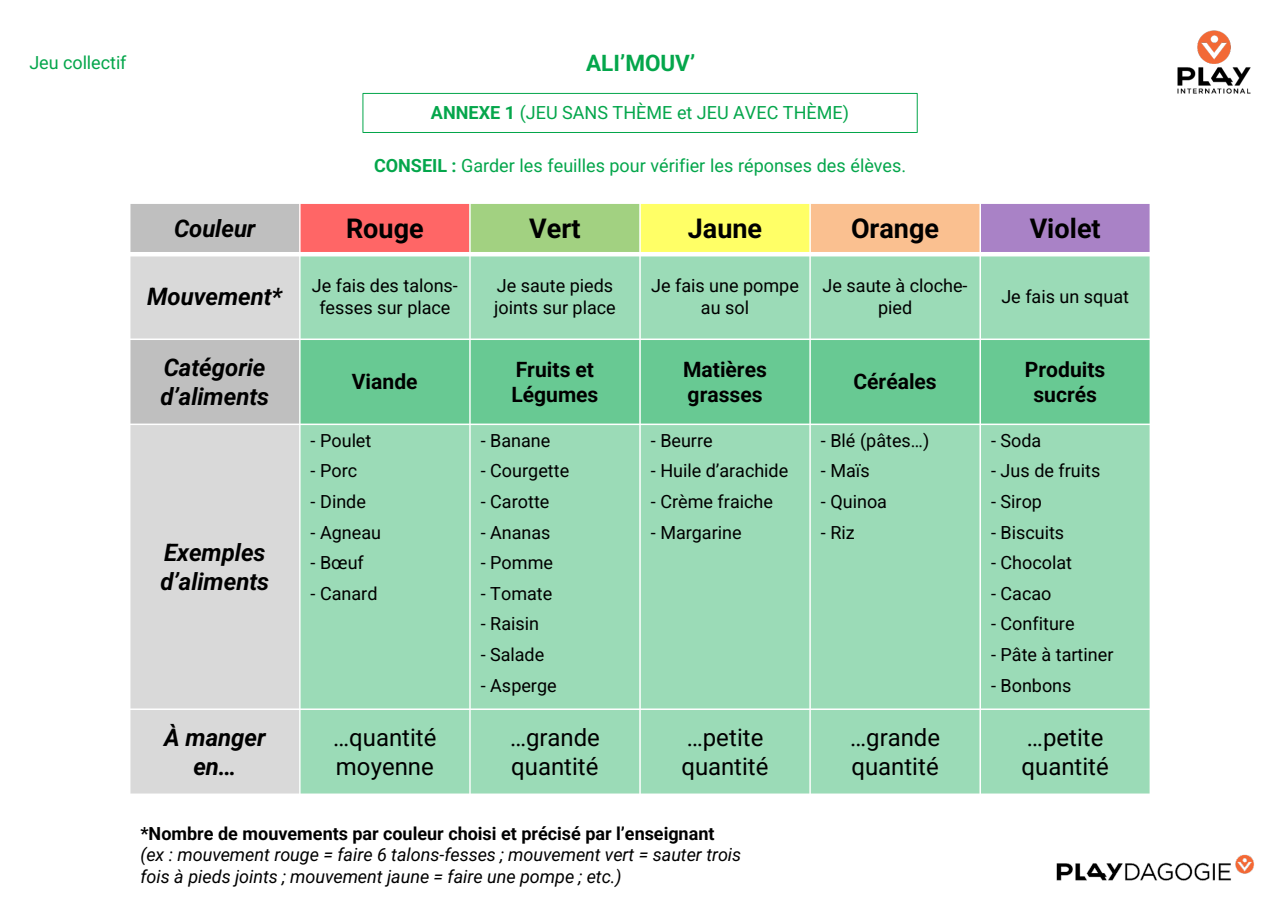
<style>
.page{position:relative;width:1280px;height:910px;background:#fff}
.page>*{position:absolute;margin:0;border:0;box-sizing:border-box;transform-origin:0 0}
.t1{font:700 27px "Roboto";color:#000}
.t2{font:24px/28.8px "Roboto";color:#000}
.t3{font:italic 700 24px/28.8px "Roboto";color:#000}
.t4{font:700 22.5px "Roboto";color:#04a64b}
.t5{font:700 21px/25.2px "Roboto";color:#000}
.t6{font:18px/21.6px "Roboto";color:#000;text-align:center}
.t7{font:italic 18px/21.6px "Roboto";color:#000}
.t8{font:18px "Roboto";color:#04a64b}
.t9{font:700 18px "Roboto";color:#000}
.s1{font-weight:700}
</style>
<div class="page">
<img style="left:1177px;top:30px;width:74px;height:64px">
<img style="left:1056px;top:854px;width:198px;height:27px">
<div style="left:130px;top:203px;width:170px;height:51px;background:#bfbfbf"></div>
<div style="left:300px;top:203px;width:170px;height:51px;background:#f66"></div>
<div style="left:470px;top:203px;width:170px;height:51px;background:#a2d181"></div>
<div style="left:640px;top:203px;width:170px;height:51px;background:#ff6"></div>
<div style="left:810px;top:203px;width:170px;height:51px;background:#fac090"></div>
<div style="left:980px;top:203px;width:170px;height:51px;background:#a982c6"></div>
<div style="left:130px;top:254px;width:170px;height:85px;background:#d9d9d9"></div>
<div style="left:300px;top:254px;width:170px;height:85px;background:#9bdbb7"></div>
<div style="left:470px;top:254px;width:170px;height:85px;background:#9bdbb7"></div>
<div style="left:640px;top:254px;width:170px;height:85px;background:#9bdbb7"></div>
<div style="left:810px;top:254px;width:170px;height:85px;background:#9bdbb7"></div>
<div style="left:980px;top:254px;width:170px;height:85px;background:#9bdbb7"></div>
<div style="left:130px;top:339px;width:170px;height:85px;background:#bfbfbf"></div>
<div style="left:300px;top:339px;width:170px;height:85px;background:#68c993"></div>
<div style="left:470px;top:339px;width:170px;height:85px;background:#68c993"></div>
<div style="left:640px;top:339px;width:170px;height:85px;background:#68c993"></div>
<div style="left:810px;top:339px;width:170px;height:85px;background:#68c993"></div>
<div style="left:980px;top:339px;width:170px;height:85px;background:#68c993"></div>
<div style="left:130px;top:424px;width:170px;height:285px;background:#d9d9d9"></div>
<div style="left:300px;top:424px;width:170px;height:285px;background:#9bdbb7"></div>
<div style="left:470px;top:424px;width:170px;height:285px;background:#9bdbb7"></div>
<div style="left:640px;top:424px;width:170px;height:285px;background:#9bdbb7"></div>
<div style="left:810px;top:424px;width:170px;height:285px;background:#9bdbb7"></div>
<div style="left:980px;top:424px;width:170px;height:285px;background:#9bdbb7"></div>
<div style="left:130px;top:709px;width:170px;height:85px;background:#d9d9d9"></div>
<div style="left:300px;top:709px;width:170px;height:85px;background:#9bdbb7"></div>
<div style="left:470px;top:709px;width:170px;height:85px;background:#9bdbb7"></div>
<div style="left:640px;top:709px;width:170px;height:85px;background:#9bdbb7"></div>
<div style="left:810px;top:709px;width:170px;height:85px;background:#9bdbb7"></div>
<div style="left:980px;top:709px;width:170px;height:85px;background:#9bdbb7"></div>
<hr style="left:299px;top:202px;width:2px;height:593px;background:#fff">
<hr style="left:469px;top:202px;width:2px;height:593px;background:#fff">
<hr style="left:639px;top:202px;width:2px;height:593px;background:#fff">
<hr style="left:809px;top:202px;width:2px;height:593px;background:#fff">
<hr style="left:979px;top:202px;width:2px;height:593px;background:#fff">
<hr style="left:129px;top:252px;width:1022px;height:4px;background:#fff">
<hr style="left:129px;top:338px;width:1022px;height:2px;background:#fff">
<hr style="left:129px;top:424px;width:1022px;height:1px;background:#fff">
<hr style="left:129px;top:708px;width:1022px;height:2px;background:#fff">
<hr style="left:1149px;top:202px;width:2px;height:593px;background:#fff">
<hr style="left:129px;top:202px;width:1022px;height:2px;background:#fff">
<hr style="left:129px;top:793px;width:1022px;height:2px;background:#fff">
<div style="left:363px;top:93px;width:554px;height:40px;border:1px solid #04a64b"></div>
<p class="t8" style="left:29px;top:50px;width:99px">Jeu collectif</p>
<p class="t4" style="left:586px;top:47px;width:111px">ALI’MOUV’</p>
<p class="t8" style="left:431px;top:100px;width:419px"><span class="s1">ANNEXE 1</span> (JEU SANS THÈME et JEU AVEC THÈME)</p>
<p class="t8" style="left:374px;top:153px;width:534px"><span class="s1">CONSEIL :</span> Garder les feuilles pour vérifier les réponses des élèves.</p>
<p class="t3" style="left:174px;top:213px;width:83px">Couleur</p>
<p class="t1" style="left:346px;top:210px;width:79px">Rouge</p>
<p class="t1" style="left:529px;top:210px;width:53px">Vert</p>
<p class="t1" style="left:688px;top:210px;width:76px">Jaune</p>
<p class="t1" style="left:851px;top:210px;width:90px">Orange</p>
<p class="t1" style="left:1030px;top:210px;width:73px">Violet</p>
<p class="t3" style="left:147px;top:281px;width:136px">Mouvement*</p>
<p class="t6" style="left:312px;top:274px;width:148px">Je fais des talons&shy;fesses sur place</p>
<p class="t6" style="left:494px;top:274px;width:123px;text-align:left">Je saute pieds joints sur place</p>
<p class="t6" style="left:651px;top:274px;width:149px">Je fais une pompe au sol</p>
<p class="t6" style="left:823px;top:274px;width:146px">Je saute à cloche&shy;pied</p>
<p class="t6" style="left:1001px;top:285px;width:129px">Je fais un squat</p>
<p class="t3" style="left:164px;top:352px;width:103px">Catégorie</p>
<p class="t3" style="left:160px;top:381px;width:110px">d’aliments</p>
<p class="t3" style="left:160px;top:537px;width:110px">Exemples d’aliments</p>
<p class="t5" style="left:352px;top:368px;width:67px">Viande</p>
<p class="t6" style="left:311px;top:429px;width:62px">- Poulet</p>
<p class="t6" style="left:311px;top:460px;width:48px">- Porc</p>
<p class="t6" style="left:311px;top:490px;width:57px">- Dinde</p>
<p class="t6" style="left:311px;top:521px;width:72px">- Agneau</p>
<p class="t6" style="left:311px;top:551px;width:55px">- Bœuf</p>
<p class="t6" style="left:311px;top:582px;width:68px">- Canard</p>
<p class="t5" style="left:511px;top:356px;width:88px">Fruits et<br>Légumes</p>
<p class="t5" style="left:683px;top:356px;width:85px">Matières grasses</p>
<p class="t6" style="left:481px;top:429px;width:71px">- Banane</p>
<p class="t6" style="left:481px;top:460px;width:90px">- Courgette</p>
<p class="t6" style="left:481px;top:490px;width:70px">- Carotte</p>
<p class="t6" style="left:481px;top:521px;width:71px">- Ananas</p>
<p class="t6" style="left:481px;top:551px;width:74px">- Pomme</p>
<p class="t6" style="left:481px;top:582px;width:73px">- Tomate</p>
<p class="t6" style="left:481px;top:613px;width:60px">- Raisin</p>
<p class="t6" style="left:481px;top:643px;width:65px">- Salade</p>
<p class="t6" style="left:481px;top:674px;width:77px">- Asperge</p>
<p class="t6" style="left:651px;top:429px;width:63px">- Beurre</p>
<p class="t6" style="left:651px;top:460px;width:139px">- Huile d’arachide</p>
<p class="t6" style="left:651px;top:490px;width:124px">- Crème fraiche</p>
<p class="t6" style="left:651px;top:521px;width:92px">- Margarine</p>
<p class="t5" style="left:853px;top:368px;width:85px">Céréales</p>
<p class="t6" style="left:821px;top:429px;width:110px">- Blé (pâtes…)</p>
<p class="t6" style="left:821px;top:460px;width:50px">- Maïs</p>
<p class="t6" style="left:821px;top:490px;width:68px">- Quinoa</p>
<p class="t6" style="left:821px;top:521px;width:35px">- Riz</p>
<p class="t5" style="left:1025px;top:356px;width:82px;text-align:center">Produits sucrés</p>
<p class="t6" style="left:991px;top:429px;width:52px">- Soda</p>
<p class="t6" style="left:991px;top:460px;width:111px">- Jus de fruits</p>
<p class="t6" style="left:991px;top:490px;width:52px">- Sirop</p>
<p class="t6" style="left:991px;top:521px;width:75px">- Biscuits</p>
<p class="t6" style="left:991px;top:551px;width:82px">- Chocolat</p>
<p class="t6" style="left:991px;top:582px;width:62px">- Cacao</p>
<p class="t6" style="left:991px;top:613px;width:85px">- Confiture</p>
<p class="t6" style="left:991px;top:643px;width:124px">- Pâte à tartiner</p>
<p class="t6" style="left:991px;top:674px;width:82px">- Bonbons</p>
<p class="t3" style="left:164px;top:722px;width:103px;text-align:center">À manger en…</p>
<p class="t2" style="left:333px;top:722px;width:105px">…quantité moyenne</p>
<p class="t2" style="left:510px;top:722px;width:91px">…grande quantité</p>
<p class="t2" style="left:681px;top:722px;width:89px">…petite quantité</p>
<p class="t2" style="left:850px;top:722px;width:91px">…grande quantité</p>
<p class="t2" style="left:1021px;top:722px;width:89px">…petite quantité</p>
<p class="t9" style="left:141px;top:821px;width:575px">*Nombre de mouvements par couleur choisi et précisé par l’enseignant</p>
<p class="t7" style="left:141px;top:844px;width:602px">(ex : mouvement rouge = faire 6 talons-fesses ; mouvement vert = sauter trois fois à pieds joints ; mouvement jaune = faire une pompe ; etc.)</p>
</div>
